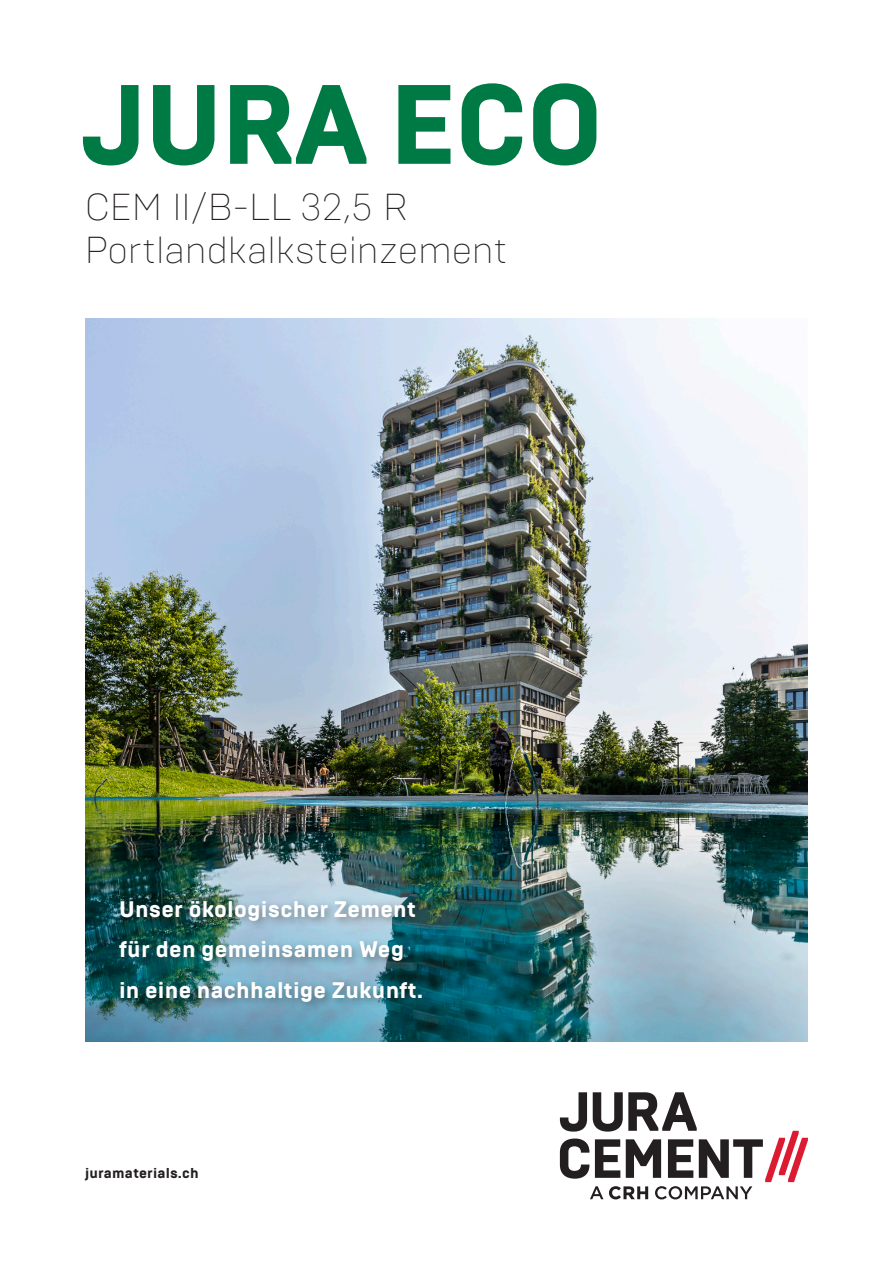
<style>
.page{position:relative;width:893px;height:1263px;background:#fff}
.page>*{position:absolute;margin:0;border:0;box-sizing:border-box;transform-origin:0 0}
.t1{font:800 112.5px "Brutal Type";letter-spacing:-.025em;color:#007a45}
.t2{font:200 37.5px "Brutal Type";letter-spacing:.015em;color:#231f20}
.t3{font:800 22.5px/40px "Brutal Type";letter-spacing:.01em;color:#fff}
.t4{font:800 14.25px "Brutal Type";letter-spacing:.015em;color:#231f20}
</style>
<div class="page">
<img style="left:85px;top:319px;width:723px;height:723px">
<div style="left:115px;top:896px;width:318px;height:116px;background:#231f20;opacity:.45"></div>
<svg style="left:560px;top:1092px;width:248px;height:107px"></svg>
<p class="t1" style="left:81px;top:56px;width:524px">JURA ECO</p>
<p class="t2" style="left:85px;top:184px;width:324px">CEM II/B-LL 32,5 R</p>
<p class="t2" style="left:85px;top:228px;width:423px">Portlandkalksteinzement</p>
<p class="t3" style="left:119px;top:890px;width:306px">Unser ökologischer Zement für den gemeinsamen Weg in eine nachhaltige Zukunft.</p>
<p class="t4" style="left:85px;top:1164px;width:115px">juramaterials.ch</p>
</div>
